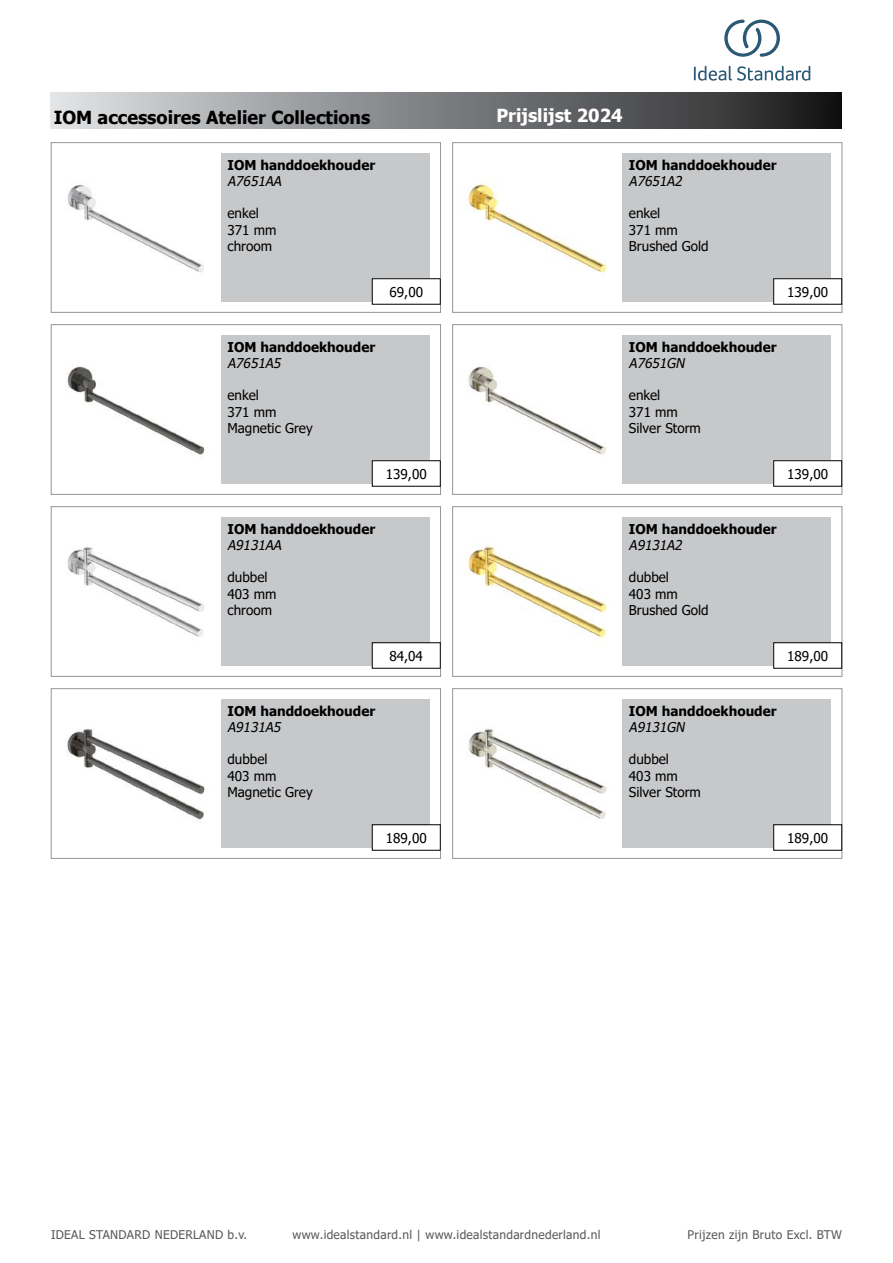
<style>
.page{position:relative;width:893px;height:1263px;background:#fff}
.page>*{position:absolute;margin:0;border:0;box-sizing:border-box;transform-origin:0 0}
.t1{font:700 18px "Tahoma";color:#000}
.t2{font:700 18px "Tahoma";color:#fff}
.t3{font:13.5px/16.2px "Tahoma";color:#000}
.t4{font:700 13.5px "Tahoma";color:#000}
.t5{font:italic 13.5px "Tahoma";color:#000}
.t6{font:12px "Tahoma";letter-spacing:.025em;color:#58595b}
</style>
<div class="page">
<div style="left:51px;top:92px;width:791px;height:37px;background:linear-gradient(to right,#dee1e3,#1a1a1b)"></div>
<div style="left:51px;top:506px;width:390px;height:170px;border:1px solid #939598"></div>
<img style="left:67px;top:547px;width:137px;height:90px">
<div style="left:221px;top:517px;width:209px;height:149px;background:#c7c8ca"></div>
<div style="left:51px;top:142px;width:390px;height:171px;border:1px solid #939598"></div>
<img style="left:68px;top:184px;width:136px;height:88px">
<div style="left:221px;top:153px;width:209px;height:149px;background:#c7c8ca"></div>
<div style="left:452px;top:142px;width:390px;height:171px;border:1px solid #939598"></div>
<img style="left:468px;top:181px;width:139px;height:92px">
<div style="left:622px;top:153px;width:209px;height:149px;background:#c7c8ca"></div>
<div style="left:51px;top:324px;width:390px;height:171px;border:1px solid #939598"></div>
<img style="left:67px;top:366px;width:138px;height:89px">
<div style="left:221px;top:335px;width:209px;height:149px;background:#c7c8ca"></div>
<div style="left:452px;top:324px;width:390px;height:171px;border:1px solid #939598"></div>
<img style="left:468px;top:366px;width:138px;height:89px">
<div style="left:622px;top:335px;width:209px;height:149px;background:#c7c8ca"></div>
<div style="left:452px;top:506px;width:390px;height:170px;border:1px solid #939598"></div>
<img style="left:467px;top:545px;width:140px;height:97px">
<div style="left:622px;top:517px;width:209px;height:149px;background:#c7c8ca"></div>
<div style="left:51px;top:688px;width:390px;height:170px;border:1px solid #939598"></div>
<img style="left:67px;top:729px;width:138px;height:91px">
<div style="left:221px;top:699px;width:209px;height:149px;background:#c7c8ca"></div>
<div style="left:452px;top:688px;width:390px;height:170px;border:1px solid #939598"></div>
<img style="left:468px;top:729px;width:139px;height:90px">
<div style="left:622px;top:699px;width:209px;height:149px;background:#c7c8ca"></div>
<div style="left:372px;top:643px;width:68px;height:25px;background:#fff"></div>
<div style="left:372px;top:642px;width:68px;height:26px;border:1px solid #000"></div>
<div style="left:372px;top:279px;width:68px;height:25px;background:#fff"></div>
<div style="left:774px;top:279px;width:68px;height:25px;background:#fff"></div>
<div style="left:372px;top:461px;width:68px;height:25px;background:#fff"></div>
<div style="left:372px;top:460px;width:68px;height:26px;border:1px solid #000"></div>
<div style="left:774px;top:461px;width:68px;height:25px;background:#fff"></div>
<div style="left:773px;top:460px;width:69px;height:26px;border:1px solid #000"></div>
<div style="left:774px;top:643px;width:68px;height:25px;background:#fff"></div>
<div style="left:773px;top:642px;width:69px;height:26px;border:1px solid #000"></div>
<div style="left:372px;top:825px;width:68px;height:25px;background:#fff"></div>
<div style="left:372px;top:824px;width:68px;height:26px;border:1px solid #000"></div>
<div style="left:774px;top:825px;width:68px;height:25px;background:#fff"></div>
<div style="left:773px;top:824px;width:69px;height:26px;border:1px solid #000"></div>
<svg style="left:694px;top:66px;width:116px;height:15px"></svg>
<svg style="left:724px;top:20px;width:56px;height:37px"></svg>
<h1 class="t1" style="left:54px;top:105px;width:318px">IOM accessoires Atelier Collections</h1>
<p class="t4" style="left:227px;top:155px;width:149px">IOM handdoekhouder</p>
<p class="t5" style="left:227px;top:172px;width:59px">A7651AA</p>
<p class="t3" style="left:227px;top:206px;width:51px">enkel<br>371 mm chroom</p>
<h1 class="t2" style="left:496px;top:103px;width:128px">Prijslijst 2024</h1>
<p class="t4" style="left:629px;top:155px;width:149px">IOM handdoekhouder</p>
<p class="t5" style="left:629px;top:172px;width:58px">A7651A2</p>
<p class="t3" style="left:629px;top:206px;width:81px">enkel<br>371 mm<br>Brushed Gold</p>
<p class="t3" style="left:389px;top:284px;width:35px">69,00</p>
<p class="t3" style="left:787px;top:284px;width:42px">139,00</p>
<p class="t4" style="left:227px;top:337px;width:149px">IOM handdoekhouder</p>
<p class="t5" style="left:227px;top:354px;width:58px">A7651A5</p>
<p class="t3" style="left:227px;top:388px;width:87px">enkel<br>371 mm<br>Magnetic Grey</p>
<p class="t4" style="left:629px;top:337px;width:149px">IOM handdoekhouder</p>
<p class="t5" style="left:629px;top:354px;width:61px">A7651GN</p>
<p class="t3" style="left:629px;top:388px;width:74px">enkel<br>371 mm<br>Silver Storm</p>
<p class="t3" style="left:386px;top:466px;width:42px">139,00</p>
<p class="t3" style="left:787px;top:466px;width:42px">139,00</p>
<p class="t4" style="left:227px;top:519px;width:149px">IOM handdoekhouder</p>
<p class="t5" style="left:227px;top:536px;width:59px">A9131AA</p>
<p class="t3" style="left:227px;top:570px;width:51px">dubbel<br>403 mm chroom</p>
<p class="t3" style="left:390px;top:648px;width:35px">84,04</p>
<p class="t4" style="left:629px;top:519px;width:149px">IOM handdoekhouder</p>
<p class="t5" style="left:629px;top:536px;width:58px">A9131A2</p>
<p class="t3" style="left:629px;top:570px;width:81px">dubbel<br>403 mm<br>Brushed Gold</p>
<p class="t3" style="left:787px;top:648px;width:42px">189,00</p>
<p class="t4" style="left:227px;top:701px;width:149px">IOM handdoekhouder</p>
<p class="t5" style="left:227px;top:718px;width:58px">A9131A5</p>
<p class="t3" style="left:227px;top:752px;width:87px">dubbel<br>403 mm<br>Magnetic Grey</p>
<p class="t4" style="left:629px;top:701px;width:149px">IOM handdoekhouder</p>
<p class="t5" style="left:629px;top:718px;width:61px">A9131GN</p>
<p class="t3" style="left:629px;top:752px;width:74px">dubbel<br>403 mm<br>Silver Storm</p>
<p class="t3" style="left:386px;top:830px;width:42px">189,00</p>
<p class="t3" style="left:787px;top:830px;width:42px">189,00</p>
<p class="t6" style="left:51px;top:1227px;width:198px">IDEAL STANDARD NEDERLAND b.v.</p>
<p class="t6" style="left:292px;top:1227px;width:309px">www.idealstandard.nl | www.idealstandardnederland.nl</p>
<p class="t6" style="left:688px;top:1227px;width:156px">Prijzen zijn Bruto Excl. BTW</p>
</div>
